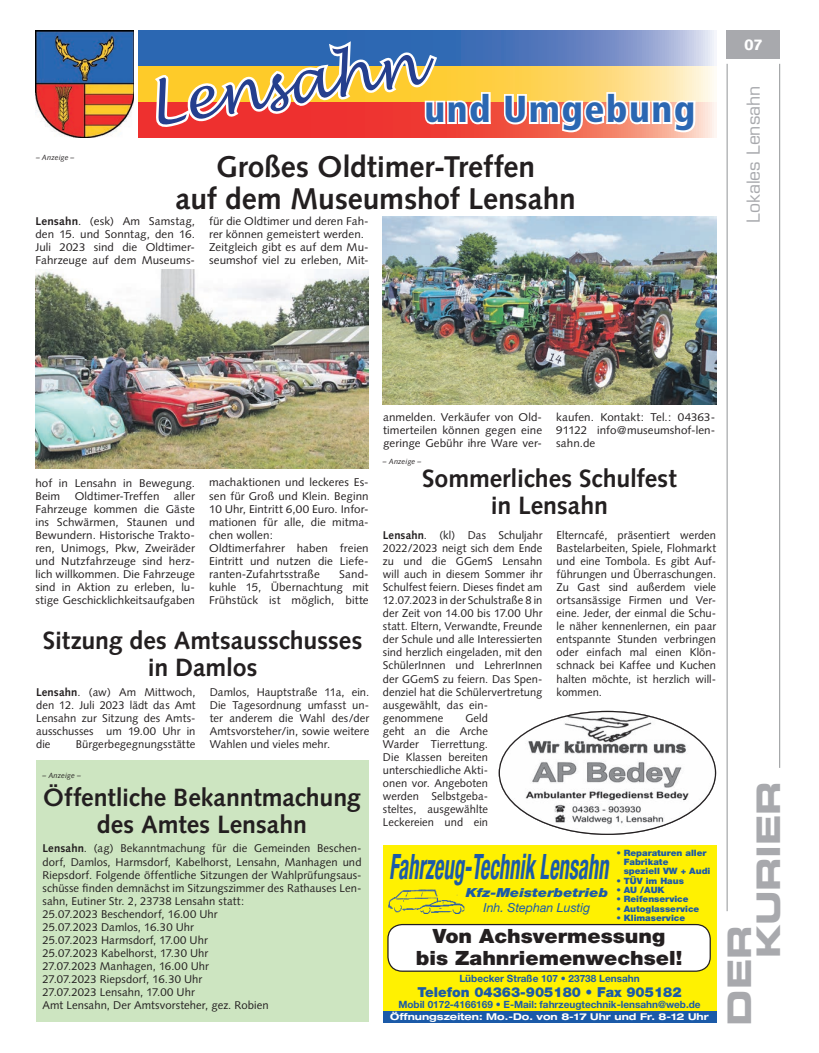
<style>
.page{position:relative;width:819px;height:1053px;background:#fff}
.page>*{position:absolute;margin:0;border:0;box-sizing:border-box;transform-origin:0 0}
.t1{font:italic 57.5px "Lucida Handwriting";color:#253f8e}
.t2{font:900 condensed 37.5px "Frutiger LT Std";letter-spacing:.04em;color:#2b67b2}
.t3{font:italic 700 condensed 35px "Helvetica Neue";color:#1b5aa8;scale:.59 1}
.t4{font:32.5px/28.9px "Eurostile LT Std Bold Ex 2";letter-spacing:-.01em;color:#a8a9ad}
.t5{font:700 30px/32.5px "Syntax LT Std";letter-spacing:-.005em;color:#231f20;text-align:center}
.t6{font:700 25px/27.5px "Syntax LT Std";letter-spacing:-.005em;color:#231f20;text-align:center}
.t7{font:900 19.75px/22.5px "Helvetica Neue";color:#231f20;text-align:center;scale:1.07 1}
.t8{font:17.5px "Eurostile LT Std";letter-spacing:-.005em;color:#a8a9ad}
.t9{font:900 15px "Syntax LT Std";color:#fff}
.t10{font:900 13.75px "Helvetica Neue";color:#1b5aa8}
.t11{font:italic 900 12.5px/15px "Helvetica Neue";color:#1b5aa8;text-align:center;scale:1.17 1}
.t12{font:11.25px/13px "Syntax";letter-spacing:.005em;color:#231f20;text-align:justify}
.t13{font:700 10px "Helvetica Neue";color:#1b5aa8}
.t14{font:700 expanded 9.38px "Helvetica Neue";color:#fff}
.t15{font:900 8.75px/9.4px "Helvetica Neue";color:#1b5aa8;scale:1.04 1}
.t16{font:italic 7.5px "Syntax LT Std";letter-spacing:.015em;color:#231f20}
.s1{font-weight:700}
.s2{font-weight:400}
</style>
<div class="page">
<div style="left:36px;top:760px;width:332px;height:262px;background:#cde5c1"></div>
<hr style="left:726px;top:64px;width:1px;height:847px;background:#939598">
<hr style="left:779px;top:64px;width:1px;height:703px;background:#939598">
<div style="left:726px;top:30px;width:54px;height:29px;background:#a8a9ad"></div>
<img style="left:499px;top:712px;width:217px;height:122px">
<div style="left:383px;top:845px;width:333px;height:177px;background:#fff101"></div>
<div style="left:383px;top:1010px;width:333px;height:12px;background:#1b5aa8"></div>
<img style="left:388px;top:889px;width:77px;height:24px">
<div style="left:388px;top:924px;width:322px;height:47px;background:#fff;border-radius:14px"></div>
<div style="left:387px;top:923px;width:323px;height:48px;border:1px solid #231f20;border-radius:14px"></div>
<img style="left:35px;top:31px;width:99px;height:106px">
<svg style="left:138px;top:102px;width:578px;height:35px;background:#f4897c"></svg>
<svg style="left:138px;top:31px;width:576px;height:35px;background:#6c8bc5"></svg>
<svg style="left:138px;top:66px;width:576px;height:36px;background:#fedc7e"></svg>
<svg style="left:502px;top:90px;width:195px;height:44px"></svg>
<svg style="left:150px;top:36px;width:343px;height:101px"></svg>
<img style="left:383px;top:216px;width:334px;height:188px">
<img style="left:35px;top:270px;width:333px;height:198px">
<p class="t16" style="left:36px;top:153px;width:40px">– Anzeige –</p>
<p class="t1" style="left:142px;top:72px;width:276px;rotate:-9deg">Lensahn</p>
<p class="t2" style="left:424px;top:86px;width:272px">und Umgebung</p>
<p class="t5" style="left:176px;top:150px;width:402px">Großes Oldtimer-Treffen<br>auf dem Museumshof Lensahn</p>
<p class="t12" style="left:35px;top:215px;width:161px"><span class="s1">Lensahn</span>. (esk) Am Samstag, den 15. und Sonntag, den 16.<br>Juli 2023 sind die Oldtimer-Fahrzeuge auf dem Museums-</p>
<p class="t12" style="left:209px;top:215px;width:161px;text-align:left">für die Oldtimer und deren Fah&shy;rer können gemeistert werden.<br>Zeitgleich gibt es auf dem Mu&shy;seumshof viel zu erleben, Mit-</p>
<p class="t9" style="left:744px;top:36px;width:20px">07</p>
<p class="t8" style="left:743px;top:222px;width:138px;rotate:-90deg">Lokales Lensahn</p>
<p class="t12" style="left:35px;top:476px;width:161px">hof in Lensahn in Bewegung.<br>Beim</p>
<p class="t12" style="left:75px;top:489px;width:86px">Oldtimer-Treffen</p>
<p class="t12" style="left:35px;top:489px;width:161px;text-indent:138px">aller Fahrzeuge kommen die Gäste ins Schwärmen, Staunen und Bewundern. Historische Trakto&shy;ren, Unimogs, Pkw, Zweiräder und Nutzfahrzeuge sind herz&shy;lich willkommen. Die Fahrzeuge sind in Aktion zu erleben, lu&shy;stige Geschicklichkeitsaufgaben</p>
<p class="t12" style="left:209px;top:476px;width:161px;text-align:left">machaktionen und leckeres Es&shy;sen für Groß und Klein. Beginn<br>10 Uhr, Eintritt 6,00 Euro. Infor&shy;mationen für alle, die mitma&shy;chen wollen:<br>Oldtimerfahrer haben freien<br>Eintritt und nutzen die Liefe&shy;ranten-Zufahrtsstraße</p>
<p class="t12" style="left:209px;top:567px;width:161px;text-indent:130px">Sand&shy;kuhle 15, Übernachtung mit Frühstück ist möglich, bitte</p>
<p class="t6" style="left:43px;top:626px;width:321px">Sitzung des Amtsausschusses in Damlos</p>
<p class="t12" style="left:36px;top:685px;width:161px"><span class="s1">Lensahn</span>. (aw) Am Mittwoch, den 12. Juli 2023 lädt das Amt Lensahn zur Sitzung des Amts&shy;ausschusses um 19.00 Uhr in die</p>
<p class="t12" style="left:210px;top:685px;width:161px">Damlos, Hauptstraße 11a, ein.<br>Die Tagesordnung umfasst un&shy;ter anderem die Wahl des/der Amtsvorsteher/in, sowie weitere Wahlen und vieles mehr.</p>
<p class="t12" style="left:76px;top:737px;width:121px">Bürgerbegegnungsstätte</p>
<p class="t16" style="left:42px;top:771px;width:40px">– Anzeige –</p>
<p class="t6" style="left:43px;top:783px;width:319px">Öffentliche Bekanntmachung des Amtes Lensahn</p>
<p class="t12" style="left:42px;top:842px;width:320px;text-align:left"><span class="s1">Lensahn</span>. (ag) Bekanntmachung für die Gemeinden Beschen&shy;dorf, Damlos, Harmsdorf, Kabelhorst, Lensahn, Manhagen und Riepsdorf. Folgende öffentliche Sitzungen der Wahlprüfungsaus&shy;schüsse finden demnächst im Sitzungszimmer des Rathauses Len&shy;sahn, Eutiner Str. 2, 23738 Lensahn statt:<br>25.07.2023 Beschendorf, 16.00 Uhr<br>25.07.2023 Damlos, 16.30 Uhr<br>25.07.2023 Harmsdorf, 17.00 Uhr<br>25.07.2023 Kabelhorst, 17.30 Uhr<br>27.07.2023 Manhagen, 16.00 Uhr<br>27.07.2023 Riepsdorf, 16.30 Uhr<br>27.07.2023 Lensahn, 17.00 Uhr<br>Amt Lensahn, Der Amtsvorsteher, gez. Robien</p>
<p class="t12" style="left:383px;top:411px;width:160px">anmelden. Verkäufer von Old&shy;timerteilen können gegen eine geringe Gebühr ihre Ware ver-</p>
<p class="t12" style="left:556px;top:411px;width:160px">kaufen. Kontakt: Tel.: 04363- 91122 info@museumshof-len&shy;sahn.de</p>
<p class="t16" style="left:383px;top:457px;width:40px">– Anzeige –</p>
<p class="t6" style="left:422px;top:464px;width:256px">Sommerliches Schulfest in Lensahn</p>
<p class="t12" style="left:383px;top:528px;width:161px;text-align:left"><span class="s1">Lensahn</span>. (kl) Das Schuljahr<br>2022/2023 neigt sich dem Ende zu und die GGemS Lensahn will auch in diesem Sommer ihr<br>Schulfest feiern. Dieses findet am<br>12.07.2023 in der Schulstraße 8 in der Zeit von 14.00 bis 17.00 Uhr statt. Eltern, Verwandte, Freunde der Schule und alle Interessierten sind herzlich eingeladen, mit den<br>SchülerInnen und LehrerInnen der GGemS zu feiern. Das Spen&shy;denziel hat die Schülervertretung ausgewählt, das ein&shy;genommene</p>
<p class="t12" style="left:556px;top:528px;width:161px">Elterncafé, präsentiert werden Bastelarbeiten, Spiele, Flohmarkt und eine Tombola. Es gibt Auf&shy;führungen und Überraschungen.<br>Zu Gast sind außerdem viele ortsansässige Firmen und Ver&shy;eine. Jeder, der einmal die Schu&shy;le näher kennenlernen, ein paar entspannte Stunden verbringen oder einfach mal einen Klön&shy;schnack bei Kaffee und Kuchen halten möchte, ist herzlich will&shy;kommen.</p>
<p class="t12" style="left:383px;top:711px;width:107px;text-indent:82px">Geld geht an die Arche Warder Tierrettung.<br>Die Klassen bereiten unterschiedliche Akti&shy;onen vor. Angeboten werden Selbstgeba&shy;steltes, ausgewählte Leckereien und ein</p>
<p class="t3" style="left:389px;top:845px;width:373px">Fahrzeug-Technik Lensahn</p>
<p class="t15" style="left:623px;top:847px;width:85px;text-indent:-7px">• Reparaturen aller<br>Fabrikate<br>speziell VW + Audi</p>
<p class="t15" style="left:616px;top:875px;width:66px">• TÜV im Haus</p>
<p class="t15" style="left:616px;top:885px;width:48px">• AU /AUK</p>
<p class="t15" style="left:616px;top:894px;width:71px">• Reifenservice</p>
<p class="t15" style="left:616px;top:903px;width:81px">• Autoglasservice</p>
<p class="t15" style="left:616px;top:913px;width:67px">• Klimaservice</p>
<p class="t7" style="left:416px;top:924px;width:250px">Von Achsvermessung bis Zahnriemenwechsel!</p>
<p class="t11" style="left:465px;top:884px;width:123px">Kfz-Meisterbetrieb<br><span class="s2">Inh. Stephan Lustig</span></p>
<p class="t13" style="left:459px;top:971px;width:182px">Lübecker Straße 107 • 23738 Lensahn</p>
<p class="t10" style="left:417px;top:983px;width:265px">Telefon 04363-905180 • Fax 905182</p>
<p class="t13" style="left:398px;top:997px;width:304px">Mobil 0172-4166169 • E-Mail: fahrzeugtechnik-lensahn@web.de</p>
<p class="t14" style="left:390px;top:1010px;width:320px">Öffnungszeiten: Mo.-Do. von 8-17 Uhr und Fr. 8-12 Uhr</p>
<p class="t4" style="left:724px;top:958px;width:179px;text-indent:-67px;rotate:-90deg">DER<br>KURIER</p>
</div>
